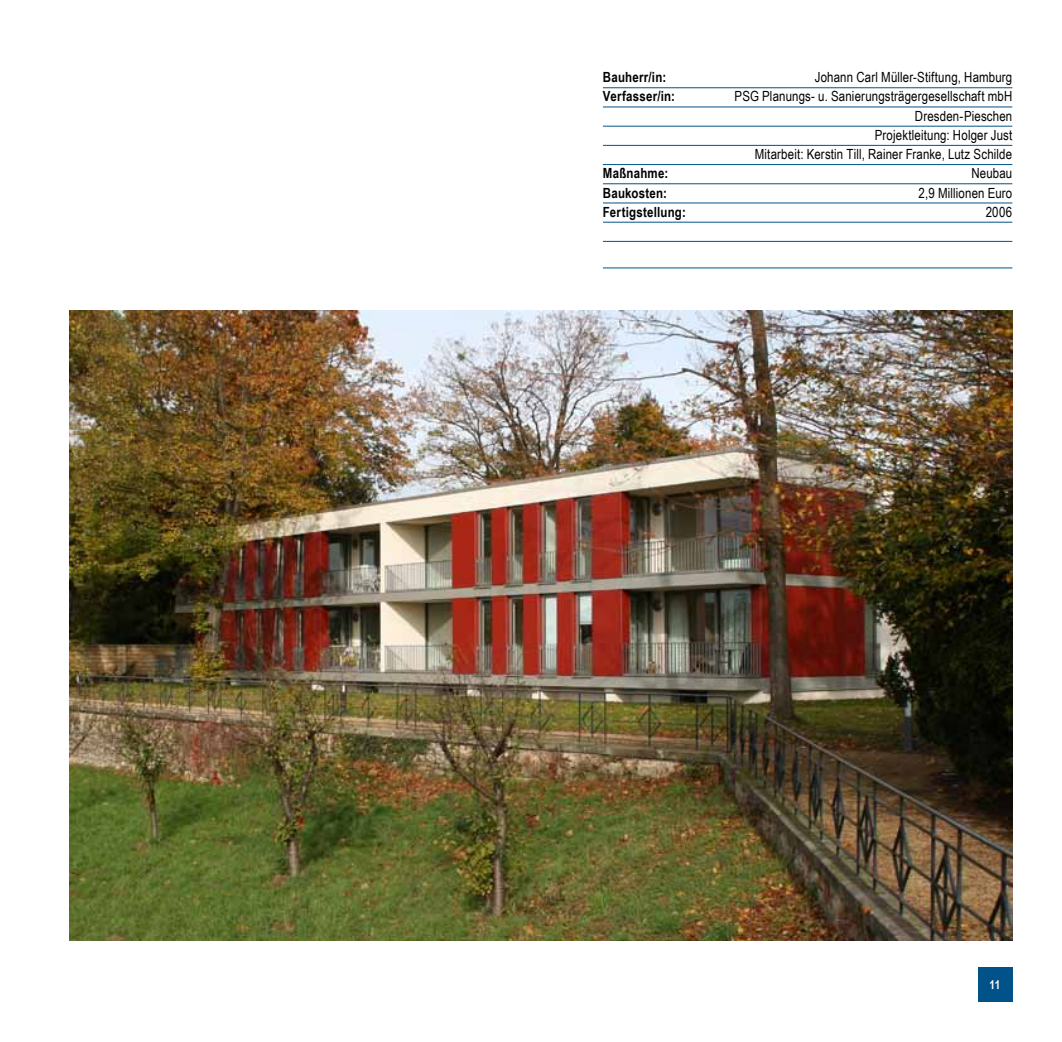
<style>
.page{position:relative;width:1062px;height:1042px;background:#fff}
.page>*{position:absolute;margin:0;border:0;box-sizing:border-box;transform-origin:0 0}
.t1{font:14px/19.2px "Arial Narrow";letter-spacing:.01em;color:#000;text-align:right}
.t2{font:700 14px "Arial Narrow";letter-spacing:.015em;color:#000}
.t3{font:700 12.25px "Arial Narrow";color:#fff}
</style>
<div class="page">
<div style="left:977px;top:967px;width:35px;height:35px;background:#005288"></div>
<img style="left:69px;top:311px;width:943px;height:629px">
<hr style="left:603px;top:107px;width:409px;height:1px;background:#005288">
<hr style="left:603px;top:87px;width:409px;height:1px;background:#005288">
<hr style="left:603px;top:126px;width:409px;height:1px;background:#005288">
<hr style="left:603px;top:145px;width:409px;height:1px;background:#005288">
<hr style="left:603px;top:164px;width:409px;height:1px;background:#005288">
<hr style="left:603px;top:183px;width:409px;height:1px;background:#005288">
<hr style="left:603px;top:203px;width:409px;height:1px;background:#005288">
<hr style="left:603px;top:222px;width:409px;height:1px;background:#005288">
<hr style="left:603px;top:241px;width:409px;height:1px;background:#005288">
<hr style="left:603px;top:268px;width:409px;height:1px;background:#005288">
<p class="t2" style="left:603px;top:67px;width:65px">Bauherr/in:</p>
<p class="t1" style="left:814px;top:67px;width:199px">Johann Carl Müller-Stiftung, Hamburg</p>
<p class="t2" style="left:603px;top:86px;width:74px">Verfasser/in:</p>
<p class="t1" style="left:734px;top:86px;width:279px">PSG Planungs- u. Sanierungsträgergesellschaft mbH Dresden-Pieschen<br>Projektleitung: Holger Just<br>Mitarbeit: Kerstin Till, Rainer Franke, Lutz Schilde</p>
<p class="t2" style="left:603px;top:163px;width:67px">Maßnahme:</p>
<p class="t1" style="left:971px;top:163px;width:42px">Neubau</p>
<p class="t2" style="left:603px;top:182px;width:65px">Baukosten:</p>
<p class="t1" style="left:918px;top:183px;width:95px">2,9 Millionen Euro</p>
<p class="t2" style="left:603px;top:201px;width:84px">Fertigstellung:</p>
<p class="t1" style="left:985px;top:202px;width:28px">2006</p>
<p class="t3" style="left:989px;top:975px;width:12px">11</p>
</div>
